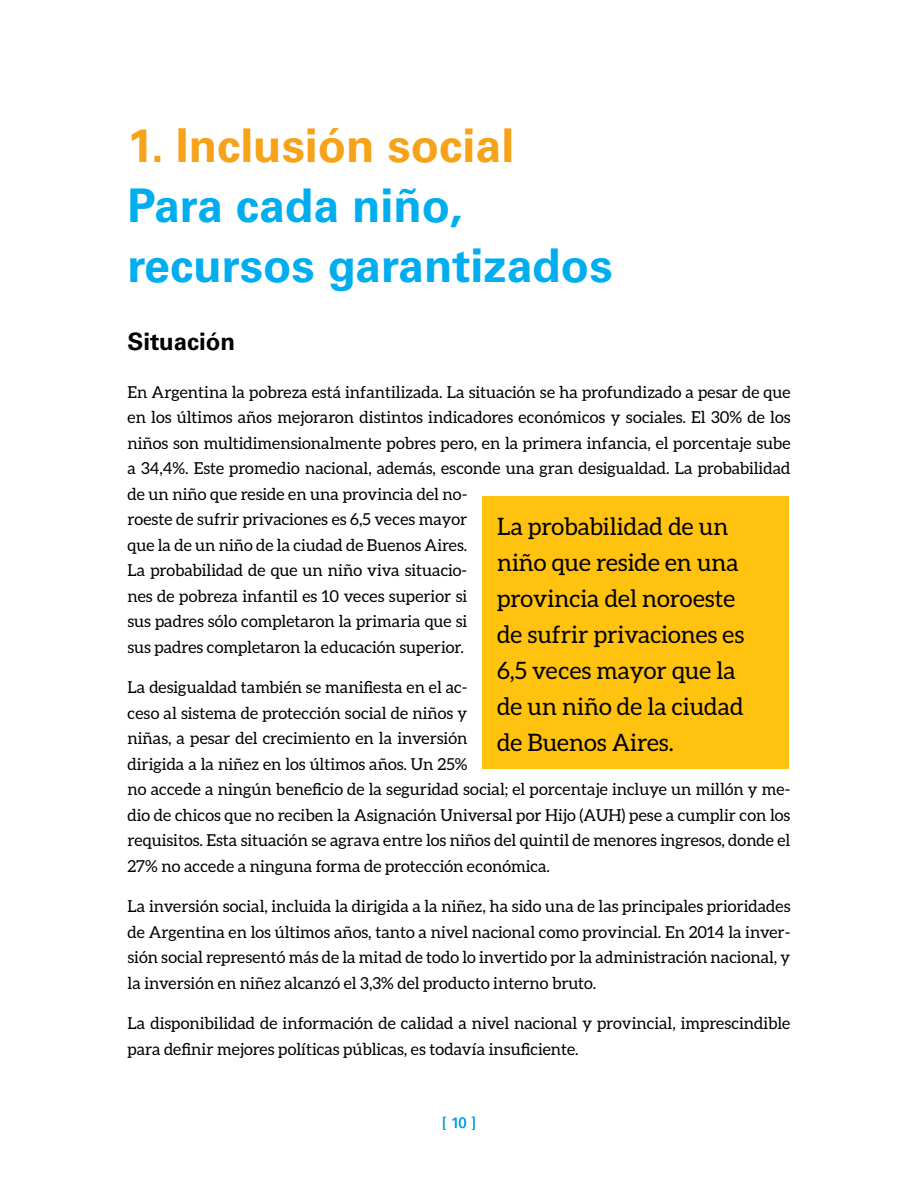
<style>
.page{position:relative;width:919px;height:1188px;background:#fff}
.page>*{position:absolute;margin:0;border:0;box-sizing:border-box;transform-origin:0 0}
.t1{font:700 46.5px/60px "Univers";color:#00aeef}
.t2{font:700 46.5px "Univers";color:#f6a31a}
.t3{font:24px/36px "Aleo";color:#000}
.t4{font:700 24px "Univers";color:#000}
.t5{font:16.5px/25.5px "Aleo";color:#000}
.t6{font:15px "Univers";color:#00aeef}
</style>
<div class="page">
<div style="left:482px;top:496px;width:306px;height:272px;background:#ffc20e"></div>
<h1 class="t2" style="left:128px;top:119px;width:388px">1. Inclusión social</h1>
<h1 class="t1" style="left:128px;top:176px;width:487px">Para cada niño, recursos garantizados</h1>
<h2 class="t4" style="left:128px;top:327px;width:109px">Situación</h2>
<p class="t5" style="left:128px;top:379px;width:664px">En Argentina la pobreza está infantilizada. La situación se ha profundizado a pesar de que en los últimos años mejoraron distintos indicadores económicos y sociales. El 30% de los niños son multidimensionalmente pobres pero, en la primera infancia, el porcentaje sube a 34,4%. Este promedio nacional, además, esconde una gran desigualdad. La probabilidad de un niño que reside en una provincia del no-<br>roeste de sufrir privaciones es 6,5 veces mayor<br>que la de un niño de la ciudad de Buenos Aires.<br>La probabilidad de que un niño viva situacio-<br>nes de pobreza infantil es 10 veces superior si<br>sus padres sólo completaron la primaria que si<br>sus padres completaron la educación superior.</p>
<p class="t5" style="left:128px;top:675px;width:664px">La desigualdad también se manifiesta en el ac-<br>ceso al sistema de protección social de niños y<br>niñas, a pesar del crecimiento en la inversión<br>dirigida a la niñez en los últimos años. Un 25%<br>no accede a ningún beneficio de la seguridad social; el porcentaje incluye un millón y me&shy;dio de chicos que no reciben la Asignación Universal por Hijo (AUH) pese a cumplir con los requisitos. Esta situación se agrava entre los niños del quintil de menores ingresos, donde el 27% no accede a ninguna forma de protección económica.</p>
<p class="t5" style="left:128px;top:893px;width:664px;text-align:justify">La inversión social, incluida la dirigida a la niñez, ha sido una de las principales prioridades de Argentina en los últimos años, tanto a nivel nacional como provincial. En 2014 la inver&shy;sión social representó más de la mitad de todo lo invertido por la administración nacional, y la inversión en niñez alcanzó el 3,3% del producto interno bruto.</p>
<p class="t5" style="left:128px;top:1010px;width:664px">La disponibilidad de información de calidad a nivel nacional y provincial, imprescindible para definir mejores políticas públicas, es todavía insuficiente.</p>
<h2 class="t3" style="left:497px;top:508px;width:249px">La probabilidad de un niño que reside en una provincia del noroeste de sufrir privaciones es<br>6,5 veces mayor que la de un niño de la ciudad de Buenos Aires.</h2>
<p class="t6" style="left:442px;top:1114px;width:36px">[ 10 ]</p>
</div>
